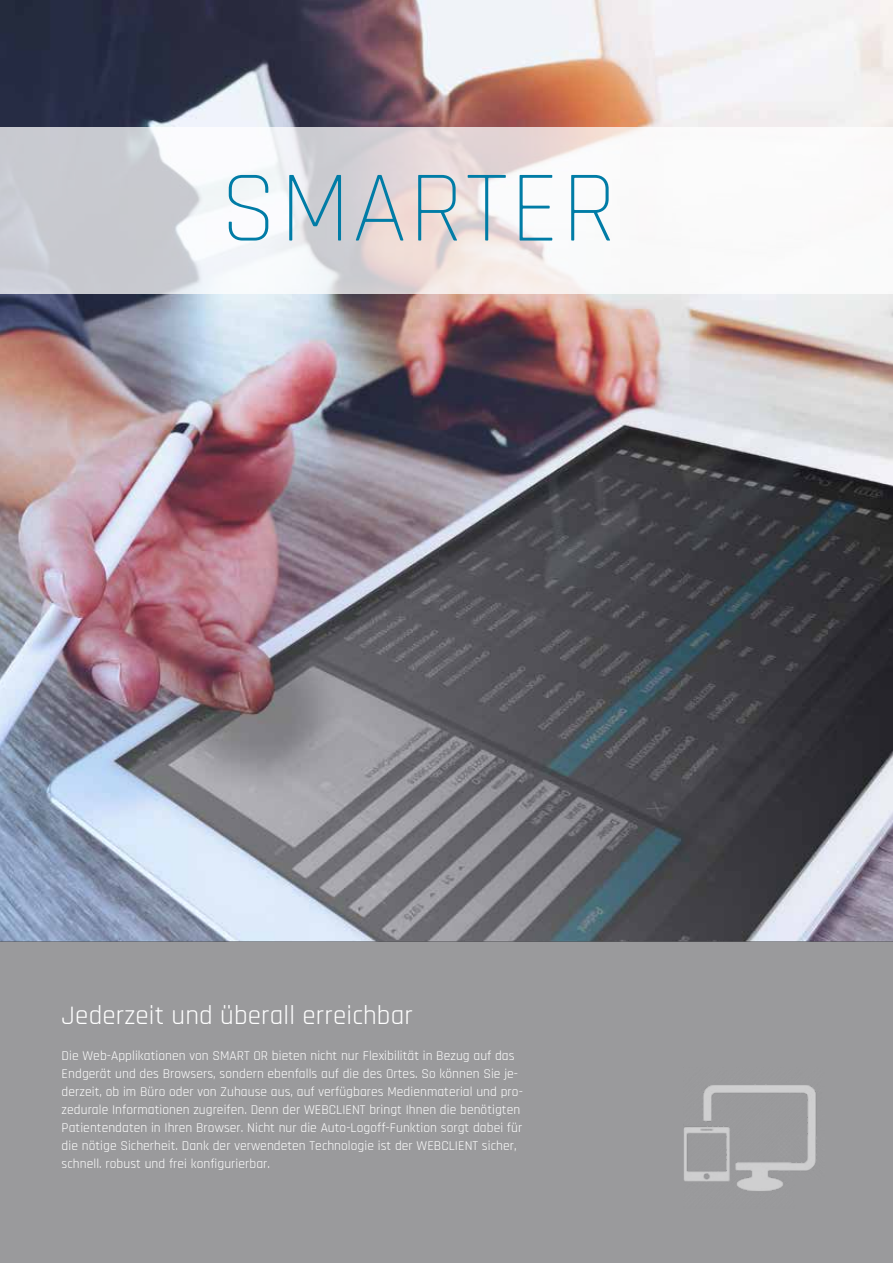
<style>
.page{position:relative;width:893px;height:1263px;background:#fff}
.page>*{position:absolute;margin:0;border:0;box-sizing:border-box;transform-origin:0 0}
.t1{font:300 102px "Rajdhani";letter-spacing:.025em;color:#007ca6}
.t2{font:27px "Rajdhani";letter-spacing:.005em;color:#fff}
.t3{font:13.5px/18px "Rajdhani";letter-spacing:.005em;color:#fff}
</style>
<div class="page">
<img style="left:0;top:0;width:893px;height:941px">
<svg style="left:0;top:128px;width:893px;height:166px;fill:#f6f6f8"></svg>
<div style="left:0;top:941px;width:893px;height:322px;background:#9a9a9c"></div>
<img style="left:684px;top:1084px;width:132px;height:107px">
<h1 class="t1" style="left:220px;top:151px;width:398px">SMARTER</h1>
<h2 class="t2" style="left:62px;top:1000px;width:353px">Jederzeit und überall erreichbar</h2>
<p class="t3" style="left:62px;top:1047px;width:463px">Die Web-Applikationen von SMART OR bieten nicht nur Flexibilität in Bezug auf das Endgerät und des Browsers, sondern ebenfalls auf die des Ortes. So können Sie je&shy;derzeit, ob im Büro oder von Zuhause aus, auf verfügbares Medienmaterial und pro&shy;zedurale Informationen zugreifen. Denn der WEBCLIENT bringt Ihnen die benötigten Patientendaten in Ihren Browser. Nicht nur die Auto-Logoff-Funktion sorgt dabei für die nötige Sicherheit. Dank der verwendeten Technologie ist der WEBCLIENT sicher, schnell. robust und frei konfigurierbar.</p>
</div>
